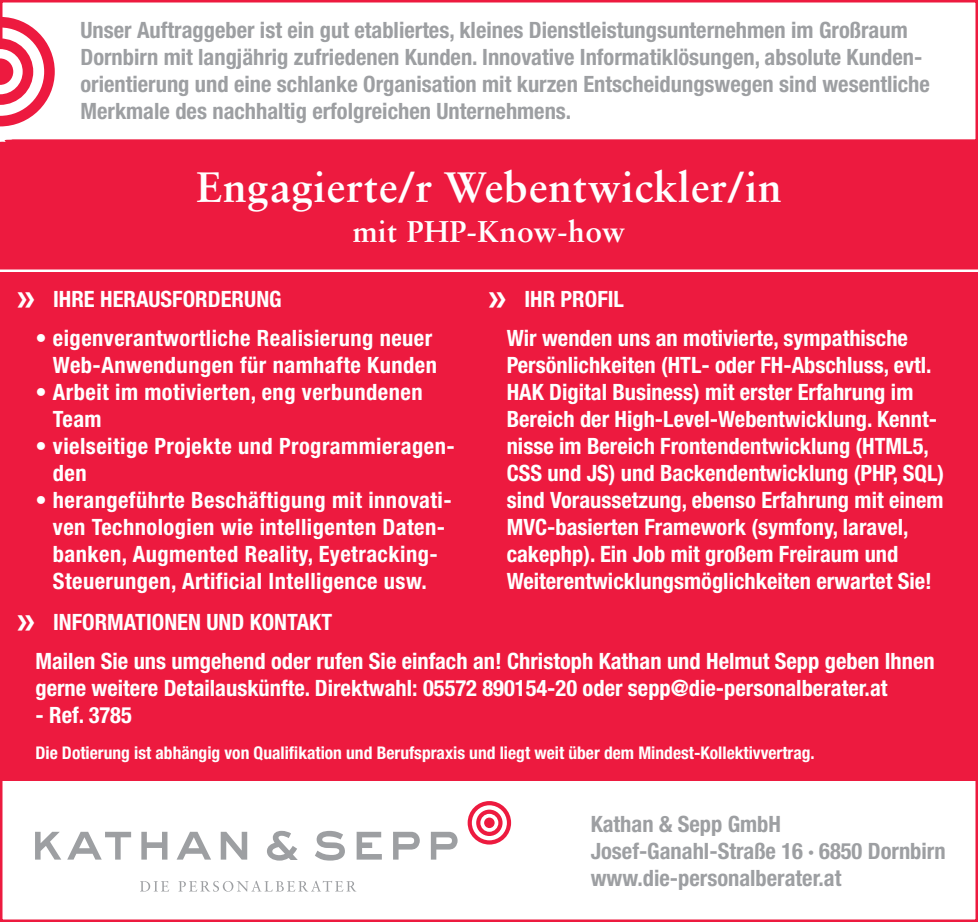
<style>
.page{position:relative;width:978px;height:922px;background:#fff}
.page>*{position:absolute;margin:0;border:0;box-sizing:border-box;transform-origin:0 0}
.t1{font:700 42.5px "Sabon LT Std";letter-spacing:.02em;color:#fff}
.t2{font:700 40px "Myriad Pro";color:#fff}
.t3{font:700 30px "Sabon LT Std";letter-spacing:.02em;color:#fff}
.t4{font:700 condensed 22.5px/27px "Helvetica Neue LT Std";color:#fff}
.t5{font:700 condensed 22.5px/27px "Helvetica Neue LT Std";color:#9d9fa2}
.t6{font:700 condensed 22.5px/27px "Helvetica Neue LT Std";letter-spacing:.02em;color:#fff}
.t7{font:700 condensed 17.5px "Helvetica Neue LT Std";color:#fff}
</style>
<div class="page">
<div style="left:0;top:0;width:978px;height:780px;background:#ed1a3f"></div>
<div style="left:1px;top:1px;width:976px;height:139px;background:#fff"></div>
<div style="left:0;top:0;width:978px;height:142px;border:2px solid #ed1a3f"></div>
<svg style="left:468px;top:801px;width:43px;height:43px"></svg>
<svg style="left:35px;top:831px;width:26px;height:28px"></svg>
<svg style="left:67px;top:831px;width:64px;height:28px"></svg>
<svg style="left:141px;top:831px;width:26px;height:28px"></svg>
<svg style="left:177px;top:831px;width:34px;height:28px"></svg>
<svg style="left:221px;top:831px;width:26px;height:28px"></svg>
<svg style="left:315px;top:830px;width:30px;height:30px"></svg>
<svg style="left:357px;top:831px;width:25px;height:28px"></svg>
<svg style="left:393px;top:831px;width:27px;height:28px"></svg>
<svg style="left:431px;top:831px;width:27px;height:28px"></svg>
<svg style="left:140px;top:881px;width:29px;height:10px"></svg>
<svg style="left:178px;top:880px;width:178px;height:11px"></svg>
<svg style="left:267px;top:830px;width:31px;height:30px"></svg>
<svg style="left:0;top:17px;width:55px;height:125px"></svg>
<hr style="left:0;top:269px;width:978px;height:3px;background:#fff">
<p class="t5" style="left:80px;top:17px;width:851px">Unser Auftraggeber ist ein gut etabliertes, kleines Dienstleistungsunternehmen im Großraum Dornbirn mit langjährig zufriedenen Kunden. Innovative Informatiklösungen, absolute Kunden&shy;orientierung und eine schlanke Organisation mit kurzen Entscheidungswegen sind wesentliche Merkmale des nachhaltig erfolgreichen Unternehmens.</p>
<h1 class="t1" style="left:196px;top:161px;width:587px">Engagierte/r Webentwickler/in</h1>
<h3 class="t3" style="left:353px;top:213px;width:274px">mit PHP-Know-how</h3>
<p class="t4" style="left:53px;top:285px;width:230px">IHRE HERAUSFORDERUNG</p>
<p class="t4" style="left:524px;top:285px;width:101px">IHR PROFIL</p>
<h2 class="t2" style="left:17px;top:271px;width:20px">»</h2>
<h2 class="t2" style="left:488px;top:271px;width:20px">»</h2>
<p class="t6" style="left:35px;top:324px;width:403px;text-align:right">• eigenverantwortliche Realisierung neuer<br>Web-Anwendungen für namhafte Kunden</p>
<p class="t6" style="left:53px;top:378px;width:371px;text-indent:-18px">• Arbeit im motivierten, eng verbundenen<br>Team</p>
<p class="t6" style="left:53px;top:432px;width:403px;text-indent:-18px">• vielseitige Projekte und Programmieragen&shy;den</p>
<p class="t6" style="left:35px;top:486px;width:418px;text-align:center">• herangeführte Beschäftigung mit innovati&shy;ven Technologien wie intelligenten Daten&shy;banken, Augmented Reality, Eyetracking-Steuerungen, Artificial Intelligence usw.</p>
<p class="t4" style="left:507px;top:324px;width:439px">Wir wenden uns an motivierte, sympathische Persönlichkeiten (HTL- oder FH-Abschluss, evtl.<br>HAK Digital Business) mit erster Erfahrung im Bereich der High-Level-Webentwicklung. Kennt&shy;nisse im Bereich Frontendentwicklung (HTML5, CSS und JS) und Backendentwicklung (PHP, SQL) sind Voraussetzung, ebenso Erfahrung mit einem MVC-basierten Framework (symfony, laravel, cakephp). Ein Job mit großem Freiraum und Weiterentwicklungsmöglichkeiten erwartet Sie!</p>
<p class="t4" style="left:35px;top:601px;width:901px;line-height:39.5px;text-indent:18px">INFORMATIONEN UND KONTAKT<br>Mailen Sie uns umgehend oder rufen Sie einfach an! Christoph Kathan und Helmut Sepp geben Ihnen</p>
<p class="t4" style="left:35px;top:674px;width:854px">gerne weitere Detailauskünfte. Direktwahl: 05572 890154-20 oder sepp@die-personalberater.at</p>
<p class="t4" style="left:35px;top:701px;width:98px">- Ref. 3785</p>
<p class="t7" style="left:35px;top:742px;width:781px">Die Dotierung ist abhängig von Qualifikation und Berufspraxis und liegt weit über dem Mindest-Kollektivvertrag.</p>
<h2 class="t2" style="left:17px;top:593px;width:20px">»</h2>
<p class="t5" style="left:591px;top:809px;width:356px">Kathan &amp; Sepp GmbH<br>Josef-Ganahl-Straße 16 · 6850 Dornbirn www.die-personalberater.at</p>
</div>
